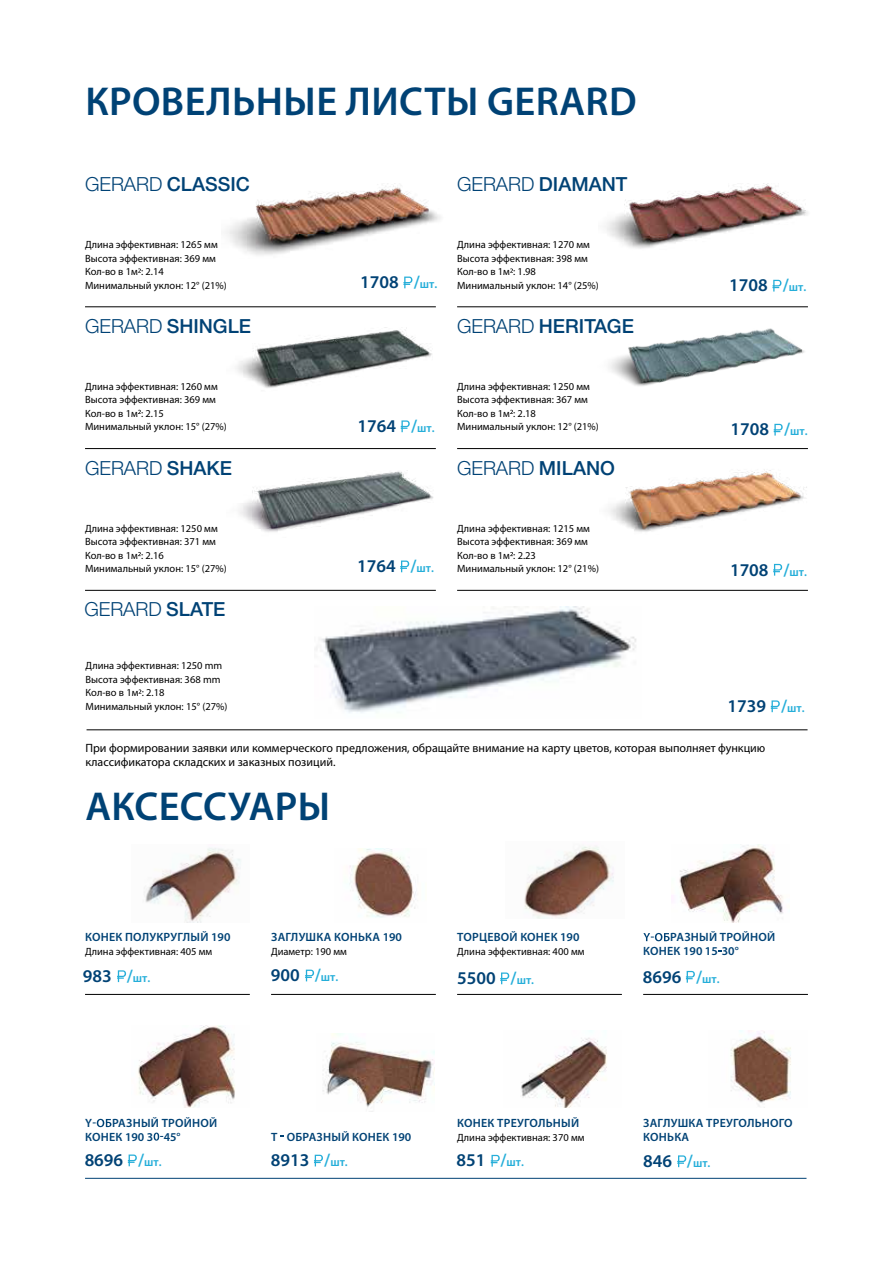
<style>
.page{position:relative;width:893px;height:1263px;background:#fff}
.page>*{position:absolute;margin:0;border:0;box-sizing:border-box;transform-origin:0 0}
.t1{font:600 40.5px "Myriad Pro";letter-spacing:.01em;color:#004275}
.t2{font:500 19.5px "Helvetica Neue Cyr";color:#004275}
.t3{font:300 19.5px "Helvetica Neue Cyr";color:#004275}
.t4{font:600 18px "Myriad Pro";color:#004275}
.t5{font:600 12px/13.5px "Myriad Pro";letter-spacing:.02em;color:#004275}
.t6{font:12px/14.4px "Myriad Pro";color:#000}
.t7{font:10.5px/13.5px "Myriad Pro";color:#000}
.s1{font-weight:300}
.s2{color:#25aed9}
.s3{font-size:12px;color:#25aed9}
.s4{font-weight:500}
</style>
<div class="page">
<img style="left:144px;top:848px;width:97px;height:74px">
<img style="left:349px;top:848px;width:67px;height:70px">
<img style="left:524px;top:846px;width:90px;height:73px">
<img style="left:671px;top:845px;width:112px;height:77px">
<svg style="left:643px;top:933px;width:27px;height:8px"></svg>
<img style="left:138px;top:1025px;width:97px;height:83px">
<svg style="left:93px;top:1119px;width:18px;height:8px"></svg>
<svg style="left:154px;top:1132px;width:9px;height:9px"></svg>
<img style="left:322px;top:1034px;width:113px;height:74px">
<img style="left:521px;top:1038px;width:86px;height:70px">
<img style="left:730px;top:1031px;width:61px;height:77px">
<hr style="left:85px;top:1178px;width:721px;height:1px;background:#004275">
<img style="left:315px;top:606px;width:321px;height:107px">
<img style="left:226px;top:185px;width:215px;height:70px">
<svg style="left:138px;top:268px;width:3px;height:5px"></svg>
<hr style="left:85px;top:306px;width:351px;height:1px;background:#000">
<img style="left:236px;top:328px;width:196px;height:60px">
<hr style="left:85px;top:448px;width:351px;height:1px;background:#000">
<img style="left:605px;top:184px;width:203px;height:65px">
<hr style="left:457px;top:306px;width:351px;height:1px;background:#000">
<img style="left:239px;top:470px;width:194px;height:62px">
<hr style="left:457px;top:448px;width:351px;height:1px;background:#000">
<svg style="left:510px;top:268px;width:3px;height:5px"></svg>
<hr style="left:87px;top:729px;width:720px;height:1px;background:#000">
<img style="left:609px;top:328px;width:196px;height:58px">
<img style="left:609px;top:469px;width:198px;height:63px">
<hr style="left:85px;top:590px;width:351px;height:1px;background:#000">
<hr style="left:457px;top:590px;width:351px;height:1px;background:#000">
<hr style="left:85px;top:994px;width:165px;height:1px;background:#000">
<hr style="left:271px;top:994px;width:165px;height:1px;background:#000">
<hr style="left:457px;top:994px;width:165px;height:1px;background:#000">
<hr style="left:643px;top:994px;width:165px;height:1px;background:#000">
<svg style="left:403px;top:277px;width:9px;height:11px"></svg>
<svg style="left:401px;top:420px;width:9px;height:12px"></svg>
<svg style="left:772px;top:280px;width:9px;height:12px"></svg>
<svg style="left:774px;top:424px;width:9px;height:12px"></svg>
<svg style="left:400px;top:560px;width:9px;height:12px"></svg>
<svg style="left:773px;top:564px;width:9px;height:12px"></svg>
<svg style="left:771px;top:700px;width:9px;height:12px"></svg>
<svg style="left:500px;top:972px;width:9px;height:12px"></svg>
<svg style="left:686px;top:971px;width:9px;height:12px"></svg>
<svg style="left:128px;top:1154px;width:9px;height:12px"></svg>
<svg style="left:314px;top:1155px;width:9px;height:11px"></svg>
<svg style="left:117px;top:970px;width:9px;height:12px"></svg>
<svg style="left:305px;top:970px;width:9px;height:11px"></svg>
<svg style="left:491px;top:1155px;width:9px;height:11px"></svg>
<svg style="left:677px;top:1155px;width:9px;height:12px"></svg>
<h1 class="t1" style="left:85px;top:76px;width:553px">КРОВЕЛЬНЫЕ ЛИСТЫ GERARD</h1>
<h2 class="t2" style="left:85px;top:174px;width:166px"><span class="s1">GERARD</span> CLASSIC</h2>
<h2 class="t2" style="left:457px;top:174px;width:172px"><span class="s1">GERARD</span> DIAMANT</h2>
<p class="t7" style="left:85px;top:238px;width:143px">Длина эффективная: 1265 мм<br>Высота эффективная: 369 мм<br>Кол-во в 1м : 2.14<br>Минимальный уклон: 12° (21%)</p>
<h3 class="t4" style="left:360px;top:271px;width:78px">1708 <span class="s2">/</span><span class="s3">шт.</span></h3>
<p class="t7" style="left:457px;top:238px;width:143px">Длина эффективная: 1270 мм<br>Высота эффективная: 398 мм<br>Кол-во в 1м : 1.98<br>Минимальный уклон: 14° (25%)</p>
<h3 class="t4" style="left:729px;top:274px;width:78px">1708 <span class="s2">/</span><span class="s3">шт.</span></h3>
<h2 class="t2" style="left:85px;top:315px;width:168px"><span class="s1">GERARD</span> SHINGLE</h2>
<h2 class="t2" style="left:457px;top:315px;width:178px"><span class="s1">GERARD</span> HERITAGE</h2>
<p class="t7" style="left:85px;top:379px;width:143px">Длина эффективная: 1260 мм<br>Высота эффективная: 369 мм<br>Кол-во в 1м : 2.15<br>Минимальный уклон: 15° (27%)</p>
<h3 class="t4" style="left:358px;top:415px;width:78px">1764 <span class="s2">/</span><span class="s3">шт.</span></h3>
<p class="t7" style="left:457px;top:379px;width:143px">Длина эффективная: 1250 мм<br>Высота эффективная: 367 мм<br>Кол-во в 1м : 2.18<br>Минимальный уклон: 12° (21%)</p>
<h3 class="t4" style="left:730px;top:418px;width:78px">1708 <span class="s2">/</span><span class="s3">шт.</span></h3>
<h2 class="t3" style="left:85px;top:458px;width:149px">GERARD <span class="s4">SHAKE</span></h2>
<h2 class="t3" style="left:457px;top:457px;width:159px">GERARD <span class="s4">MILANO</span></h2>
<p class="t7" style="left:85px;top:521px;width:143px">Длина эффективная: 1250 мм<br>Высота эффективная: 371 мм<br>Кол-во в 1м : 2.16<br>Минимальный уклон: 15° (27%)</p>
<p class="t7" style="left:457px;top:521px;width:143px">Длина эффективная: 1215 мм<br>Высота эффективная: 369 мм<br>Кол-во в 1м : 2.23<br>Минимальный уклон: 12° (21%)</p>
<h3 class="t4" style="left:357px;top:555px;width:78px">1764 <span class="s2">/</span><span class="s3">шт.</span></h3>
<h3 class="t4" style="left:730px;top:558px;width:78px">1708 <span class="s2">/</span><span class="s3">шт.</span></h3>
<h2 class="t3" style="left:84px;top:599px;width:143px">GERARD <span class="s4">SLATE</span></h2>
<p class="t7" style="left:86px;top:659px;width:143px">Длина эффективная: 1250 mm<br>Высота эффективная: 368 mm<br>Кол-во в 1м : 2.18<br>Минимальный уклон: 15° (27%)</p>
<h3 class="t4" style="left:728px;top:694px;width:78px">1739 <span class="s2">/</span><span class="s3">шт.</span></h3>
<p class="t6" style="left:85px;top:740px;width:681px">При формировании заявки или коммерческого предложения, обращайте внимание на карту цветов, которая выполняет функцию классификатора складских и заказных позиций.</p>
<h1 class="t1" style="left:85px;top:781px;width:246px">АКСЕССУАРЫ</h1>
<p class="t5" style="left:85px;top:930px;width:147px">КОНЕК ПОЛУКРУГЛЫЙ 190</p>
<p class="t7" style="left:85px;top:944px;width:129px">Длина эффективная: 405 мм</p>
<p class="t5" style="left:271px;top:930px;width:132px">ЗАГЛУШКА КОНЬКА 190</p>
<p class="t7" style="left:271px;top:944px;width:77px">Диаметр: 190 мм</p>
<p class="t5" style="left:457px;top:930px;width:124px">ТОРЦЕВОЙ КОНЕК 190</p>
<p class="t7" style="left:457px;top:944px;width:129px">Длина эффективная: 400 мм</p>
<p class="t5" style="left:643px;top:930px;width:134px;text-indent:27px">РАЗНЫЙ ТРОЙНОЙ<br>КОНЕК 190 15 30°</p>
<h3 class="t4" style="left:83px;top:964px;width:69px">983 <span class="s2">/</span><span class="s3">шт.</span></h3>
<h3 class="t4" style="left:271px;top:964px;width:69px">900 <span class="s2">/</span><span class="s3">шт.</span></h3>
<h3 class="t4" style="left:457px;top:967px;width:78px">5500 <span class="s2">/</span><span class="s3">шт.</span></h3>
<h3 class="t4" style="left:643px;top:965px;width:78px">8696 <span class="s2">/</span><span class="s3">шт.</span></h3>
<p class="t5" style="left:85px;top:1116px;width:134px;text-indent:27px">РАЗНЫЙ ТРОЙНОЙ<br>КОНЕК 190 3 45°</p>
<p class="t5" style="left:85px;top:1116px;width:8px">Y</p>
<p class="t5" style="left:271px;top:1129px;width:142px">T ОБРАЗНЫЙ КОНЕК 190</p>
<p class="t5" style="left:457px;top:1116px;width:124px">КОНЕК ТРЕУГОЛЬНЫЙ</p>
<p class="t7" style="left:457px;top:1130px;width:129px">Длина эффективная: 370 мм</p>
<p class="t5" style="left:643px;top:1116px;width:151px">ЗАГЛУШКА ТРЕУГОЛЬНОГО<br>КОНЬКА</p>
<h3 class="t4" style="left:85px;top:1149px;width:78px">8696 <span class="s2">/</span><span class="s3">шт.</span></h3>
<h3 class="t4" style="left:271px;top:1149px;width:78px">8913 <span class="s2">/</span><span class="s3">шт.</span></h3>
<h3 class="t4" style="left:457px;top:1149px;width:69px">851 <span class="s2">/</span><span class="s3">шт.</span></h3>
<h3 class="t4" style="left:643px;top:1149px;width:69px">846 <span class="s2">/</span><span class="s3">шт.</span></h3>
</div>
